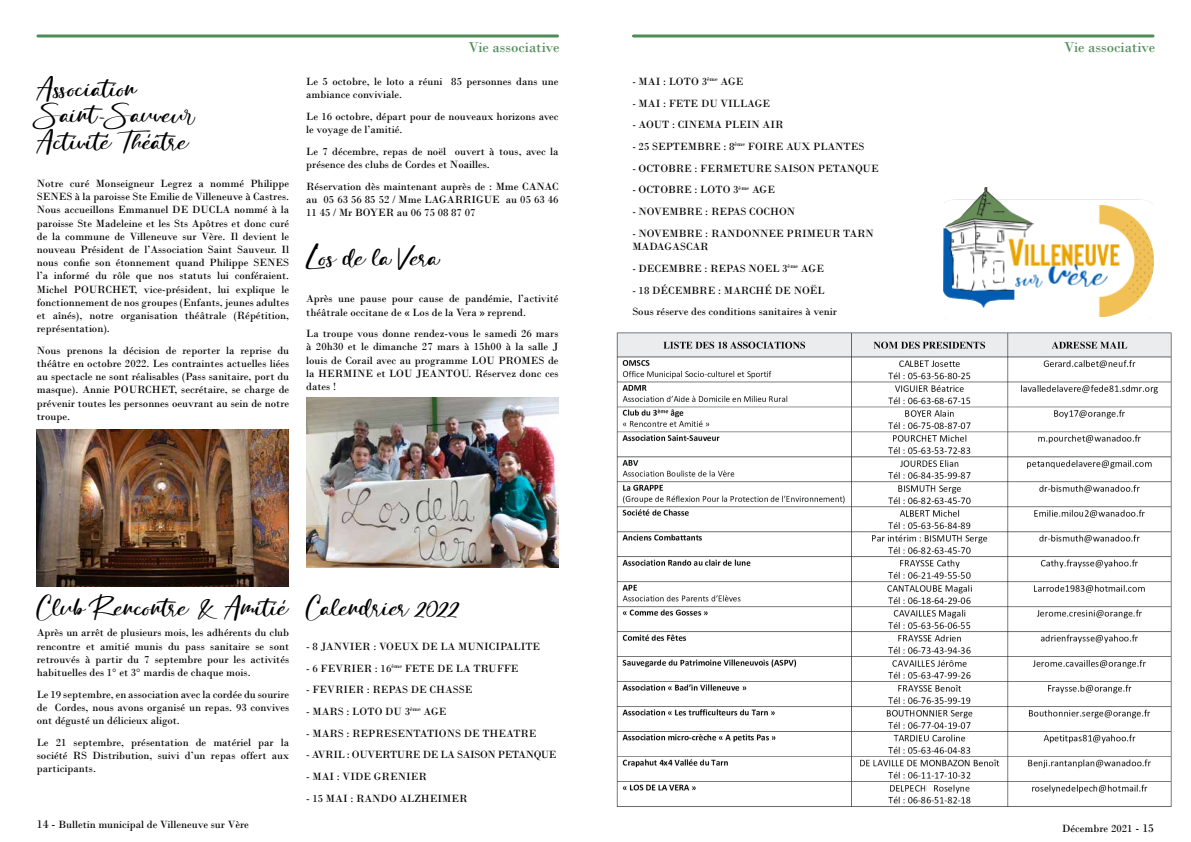
<style>
.page{position:relative;width:1191px;height:842px;background:#fff}
.page>*{position:absolute;margin:0;border:0;box-sizing:border-box;transform-origin:0 0}
.t1{font:20px/26.8px "Lovin Summer";color:#000}
.t2{font:15px "Bodoni";color:#4e8b56}
.t3{font:11px/13.2px "Bodoni";color:#000;text-align:justify}
.t4{font:11px "Bodoni";letter-spacing:-.03em;color:#000}
.s1{font-size:12px}
</style>
<div class="page">
<hr style="left:38px;top:35px;width:519px;height:3px;background:#4e8b56">
<hr style="left:633px;top:35px;width:520px;height:3px;background:#4e8b56">
<img style="left:306px;top:398px;width:252px;height:169px">
<img style="left:37px;top:429px;width:252px;height:158px">
<img style="left:616px;top:332px;width:556px;height:475px">
<img style="left:943px;top:187px;width:211px;height:131px">
<div style="left:926px;top:784px;width:6px;height:10px;background:#fff"></div>
<h1 class="t1" style="left:37px;top:75px;width:161px">Association<br>Saint-Sauveur<br>Activité Théâtre</h1>
<p class="t3" style="left:37px;top:177px;width:254px">Notre curé Monseigneur Legrez a nommé Philippe SENES à la paroisse Ste Emilie de Villeneuve à Castres.<br>Nous accueillons Emmanuel DE DUCLA nommé à la paroisse Ste Madeleine et les Sts Apôtres et donc curé de la commune de Villeneuve sur Vère. Il devient le nouveau Président de l’Association Saint Sauveur. Il nous confie son étonnement quand Philippe SENES l’a informé du rôle que nos statuts lui conféraient.<br>Michel POURCHET, vice-président, lui explique le fonctionnement de nos groupes (Enfants, jeunes adultes et aînés), notre organisation théâtrale (Répétition, représentation).</p>
<p class="t3" style="left:37px;top:344px;width:254px">Nous prenons la décision de reporter la reprise du théâtre en octobre 2022. Les contraintes actuelles liées au spectacle ne sont réalisables (Pass sanitaire, port du masque). Annie POURCHET, secrétaire, se charge de prévenir toutes les personnes oeuvrant au sein de notre troupe.</p>
<h2 class="t2" style="left:468px;top:39px;width:93px">Vie associative</h2>
<h2 class="t2" style="left:1064px;top:39px;width:93px">Vie associative</h2>
<p class="t3" style="left:632px;top:75px;width:113px">- MAI : LOTO 3<sup>ème</sup> AGE</p>
<p class="t3" style="left:632px;top:97px;width:139px">- MAI : FETE DU VILLAGE</p>
<p class="t3" style="left:632px;top:118px;width:152px">- AOUT : CINEMA PLEIN AIR</p>
<p class="t3" style="left:632px;top:140px;width:233px">- 25 SEPTEMBRE : 8<sup>ème</sup> FOIRE AUX PLANTES</p>
<p class="t3" style="left:632px;top:162px;width:248px">- OCTOBRE : FERMETURE SAISON PETANQUE</p>
<p class="t3" style="left:632px;top:183px;width:144px">- OCTOBRE : LOTO 3<sup>ème</sup> AGE</p>
<p class="t3" style="left:632px;top:205px;width:164px">- NOVEMBRE : REPAS COCHON</p>
<p class="t3" style="left:632px;top:227px;width:243px">- NOVEMBRE : RANDONNEE PRIMEUR TARN<br>MADAGASCAR</p>
<p class="t3" style="left:632px;top:262px;width:193px">- DECEMBRE : REPAS NOEL 3<sup>ème</sup> AGE</p>
<p class="t3" style="left:632px;top:283px;width:29px">- 18 décembre</p>
<p class="t3" style="left:718px;top:283px;width:15px">: marché</p>
<p class="t3" style="left:306px;top:75px;width:254px">Le 5 octobre, le loto a réuni 85 personnes dans une ambiance conviviale.</p>
<p class="t3" style="left:306px;top:110px;width:254px">Le 16 octobre, départ pour de nouveaux horizons avec le voyage de l’amitié.</p>
<p class="t3" style="left:306px;top:145px;width:254px">Le 7 décembre, repas de noël ouvert à tous, avec la présence des clubs de Cordes et Noailles.</p>
<p class="t3" style="left:306px;top:180px;width:254px">Réservation dès maintenant auprès de : Mme CANAC au 05 63 56 85 52 / Mme LAGARRIGUE au 05 63 46<br>11 45 / Mr BOYER au 06 75 08 87 07</p>
<h1 class="t1" style="left:306px;top:244px;width:135px">Los de la Vera</h1>
<p class="t3" style="left:306px;top:292px;width:254px">Après une pause pour cause de pandémie, l’activité théâtrale occitane de « Los de la Vera » reprend.</p>
<p class="t3" style="left:306px;top:327px;width:254px">La troupe vous donne rendez-vous le samedi 26 mars à 20h30 et le dimanche 27 mars à 15h00 à la salle J louis de Corail avec au programme LOU PROMES de la HERMINE et LOU JEANTOU. Réservez donc ces dates !</p>
<p class="t3" style="left:632px;top:279px;width:206px;line-height:21.7px;text-indent:143px">de Noël<br>Sous réserve des conditions sanitaires à venir</p>
<h1 class="t1" style="left:37px;top:594px;width:253px">Club Rencontre &amp; Amitié</h1>
<p class="t3" style="left:37px;top:626px;width:254px">Après un arrêt de plusieurs mois, les adhérents du club rencontre et amitié munis du pass sanitaire se sont retrouvés à partir du 7 septembre pour les activités habituelles des 1° et 3° mardis de chaque mois.</p>
<p class="t3" style="left:37px;top:688px;width:254px">Le 19 septembre, en association avec la cordée du sourire de Cordes, nous avons organisé un repas. 93 convives ont dégusté un délicieux aligot.</p>
<p class="t3" style="left:37px;top:736px;width:254px">Le 21 septembre, présentation de matériel par la société RS Distribution, suivi d’un repas offert aux participants.</p>
<h1 class="t1" style="left:306px;top:594px;width:154px">Calendrier 2022</h1>
<p class="t3" style="left:306px;top:640px;width:235px">- 8 JANVIER : VOEUX DE LA MUNICIPALITE</p>
<p class="t3" style="left:306px;top:661px;width:214px">- 6 FEVRIER : 16<sup>ème</sup> FETE DE LA TRUFFE</p>
<p class="t3" style="left:306px;top:683px;width:168px">- FEVRIER : REPAS DE CHASSE</p>
<p class="t3" style="left:306px;top:705px;width:142px">- MARS : LOTO DU 3<sup>ème</sup> AGE</p>
<p class="t3" style="left:306px;top:726px;width:232px">- MARS : REPRESENTATIONS DE THEATRE</p>
<p class="t4" style="left:306px;top:748px;width:252px">- AVRIL : OUVERTURE DE LA SAISON PETANQUE</p>
<p class="t3" style="left:306px;top:770px;width:122px">- MAI : VIDE GRENIER</p>
<p class="t3" style="left:306px;top:792px;width:163px">- 15 MAI : RANDO ALZHEIMER</p>
<p class="t3" style="left:37px;top:817px;width:214px"><span class="s1">14 -</span> Bulletin municipal de Villeneuve sur Vère</p>
<p class="t3" style="left:1062px;top:821px;width:93px">Décembre 2021 <span class="s1">- 15</span></p>
</div>
